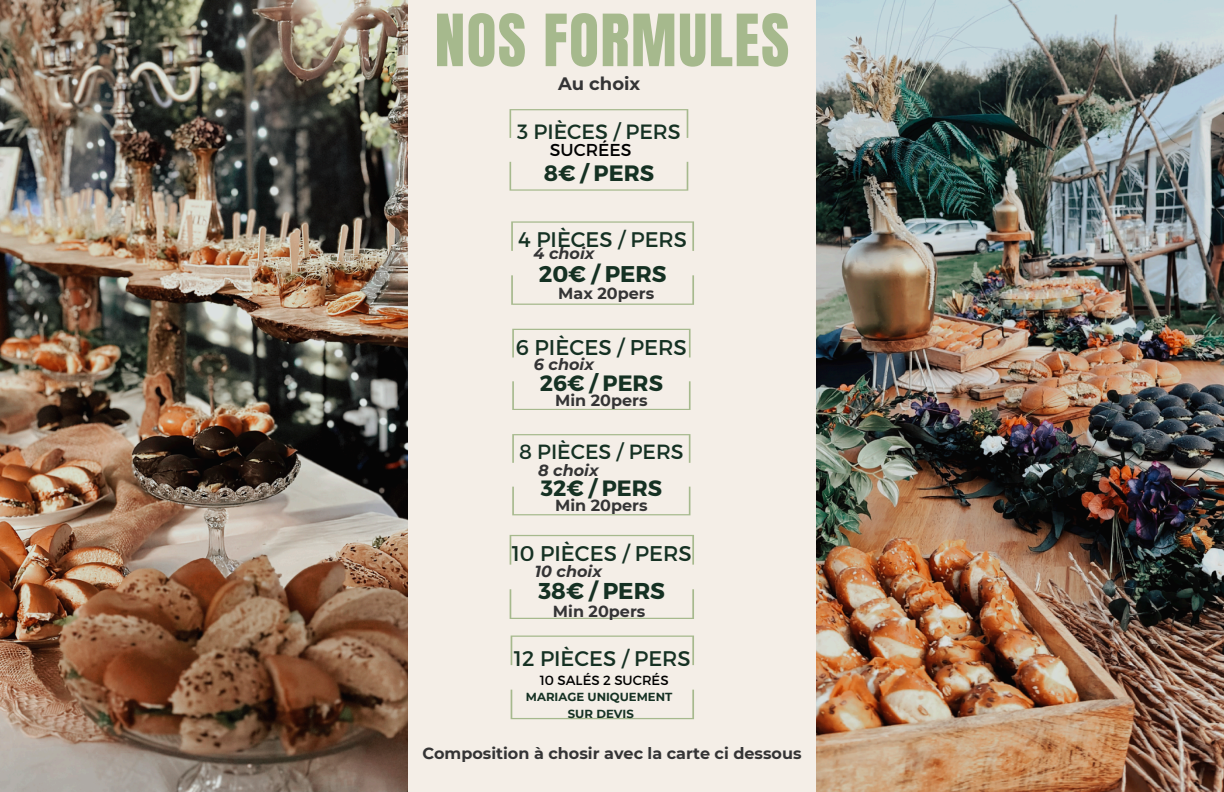
<style>
.page{position:relative;width:1224px;height:792px;background:#f4eee7}
.page>*{position:absolute;margin:0;border:0;box-sizing:border-box;transform-origin:0 0}
.t1{font:61.2px "Anton";letter-spacing:.025em;color:#a6b98d}
.t2{font:700 22.9px "Montserrat";color:#153123}
.t3{font:700 22.7px "Montserrat";color:#153123}
.t4{font:700 22.2px "Montserrat";color:#153123}
.t5{font:21.4px "Montserrat";color:#153123}
.t6{font:21.3px "Montserrat";color:#153123}
.t7{font:21.1px "Montserrat";color:#153123}
.t8{font:20.7px "Montserrat";color:#153123}
.t9{font:20.5px "Montserrat";color:#153123}
.t10{font:700 18px "Montserrat";color:#343435}
.t11{font:17.2px "Montserrat";color:#000}
.t12{font:700 16px "Montserrat";color:#343435}
.t13{font:italic 700 16px "Montserrat";color:#343435}
.t14{font:13.3px "Montserrat";color:#000}
.t15{font:700 11.7px "Montserrat";color:#153123}
</style>
<div class="page">
<img style="left:0;top:0;width:408px;height:792px">
<img style="left:816px;top:0;width:408px;height:792px">
<svg style="left:511px;top:221px;width:183px;height:30px"></svg>
<svg style="left:511px;top:275px;width:183px;height:30px"></svg>
<svg style="left:512px;top:329px;width:179px;height:28px"></svg>
<svg style="left:512px;top:381px;width:179px;height:29px"></svg>
<svg style="left:512px;top:434px;width:178px;height:29px"></svg>
<svg style="left:512px;top:487px;width:178px;height:28px"></svg>
<svg style="left:510px;top:535px;width:184px;height:30px"></svg>
<svg style="left:510px;top:589px;width:184px;height:30px"></svg>
<svg style="left:511px;top:636px;width:183px;height:29px"></svg>
<svg style="left:511px;top:690px;width:183px;height:29px"></svg>
<svg style="left:510px;top:109px;width:178px;height:29px"></svg>
<svg style="left:510px;top:162px;width:178px;height:29px"></svg>
<p class="t1" style="left:435px;top:-3px;width:356px">NOS FORMULES</p>
<h3 class="t10" style="left:558px;top:72px;width:84px">Au choix</h3>
<h2 class="t8" style="left:517px;top:118px;width:165px">3 PIÈCES / PERS</h2>
<p class="t4" style="left:544px;top:159px;width:112px">8€ / PERS</p>
<p class="t11" style="left:550px;top:138px;width:83px">SUCRÉES</p>
<h1 class="t7" style="left:518px;top:226px;width:170px">4 PIÈCES / PERS</h1>
<h6 class="t3" style="left:539px;top:259px;width:129px">20€ / PERS</h6>
<h4 class="t13" style="left:534px;top:243px;width:62px">4 choix</h4>
<p class="t12" style="left:558px;top:284px;width:98px">Max 20pers</p>
<p class="t5" style="left:516px;top:334px;width:172px">6 PIÈCES / PERS</p>
<h5 class="t4" style="left:540px;top:369px;width:125px">26€ / PERS</h5>
<p class="t13" style="left:534px;top:355px;width:62px">6 choix</p>
<h3 class="t12" style="left:555px;top:391px;width:94px">Min 20pers</h3>
<h3 class="t9" style="left:519px;top:438px;width:166px">8 PIÈCES / PERS</h3>
<h2 class="t4" style="left:541px;top:474px;width:123px">32€ / PERS</h2>
<h2 class="t13" style="left:538px;top:460px;width:62px">8 choix</h2>
<p class="t12" style="left:555px;top:496px;width:94px">Min 20pers</p>
<p class="t6" style="left:512px;top:539px;width:182px">10 PIÈCES / PERS</p>
<h3 class="t2" style="left:539px;top:576px;width:128px">38€ / PERS</h3>
<p class="t13" style="left:535px;top:561px;width:68px">10 choix</p>
<h2 class="t12" style="left:553px;top:601px;width:94px">Min 20pers</h2>
<p class="t7" style="left:514px;top:645px;width:178px">12 PIÈCES / PERS</p>
<h2 class="t15" style="left:526px;top:690px;width:148px">MARIAGE UNIQUEMENT</h2>
<p class="t15" style="left:568px;top:707px;width:67px">SUR DEVIS</p>
<p class="t14" style="left:540px;top:671px;width:130px">10 SALÉS 2 SUCRÉS</p>
<p class="t12" style="left:422px;top:743px;width:381px">Composition à chosir avec la carte ci dessous</p>
</div>
